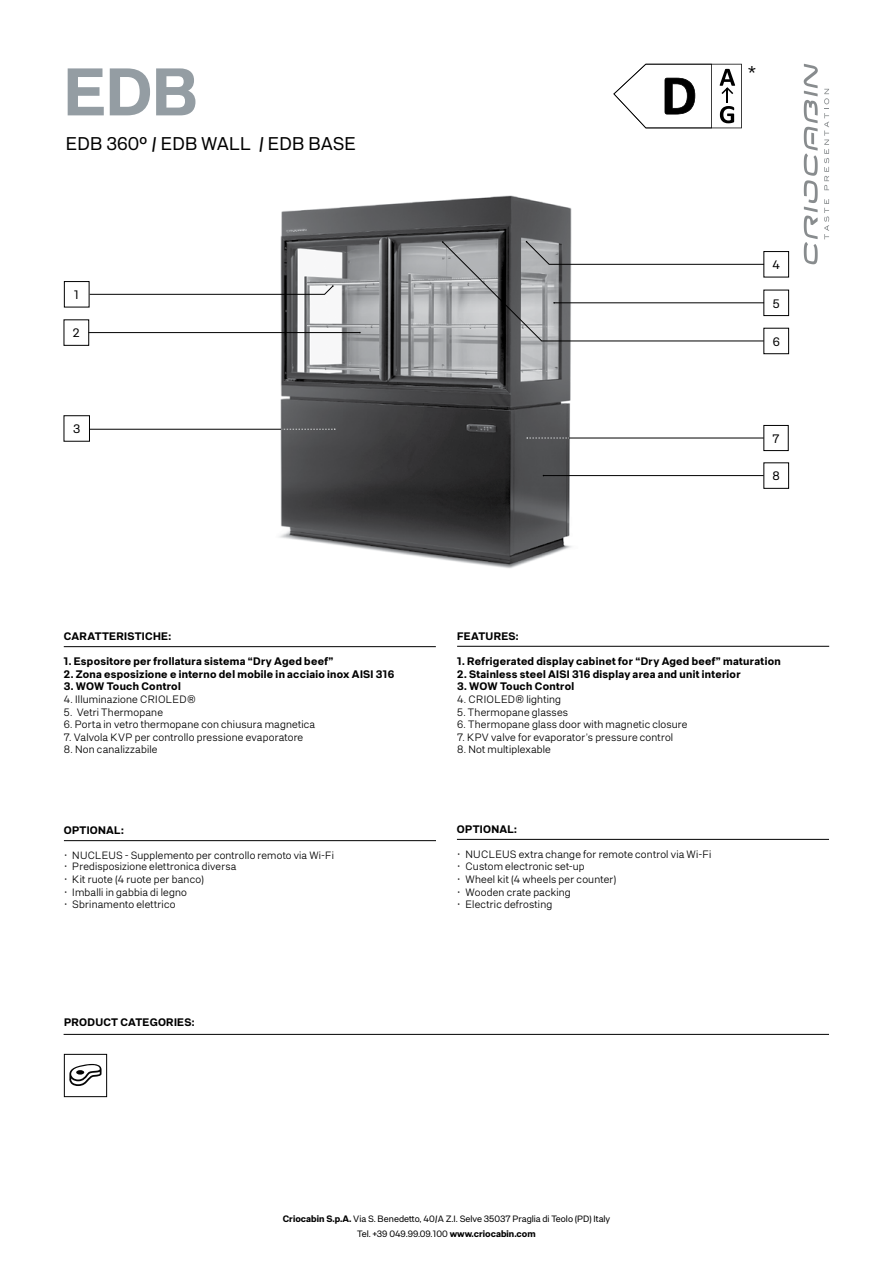
<style>
.page{position:relative;width:893px;height:1263px;background:#fff}
.page>*{position:absolute;margin:0;border:0;box-sizing:border-box;transform-origin:0 0}
.t1{font:600 64.5px "F37 Neuro";color:#949da3}
.t2{font:300 21px "F37 Neuro";color:#000}
.t3{font:18px "F37 Neuro";color:#000}
.t4{font:12px "F37 Neuro";color:#000}
.t5{font:300 10.5px "F37 Neuro";letter-spacing:.015em;color:#000}
.t6{font:600 10.5px "F37 Neuro";letter-spacing:.025em;color:#000}
.t7{font:300 10.35px "F37 Neuro";letter-spacing:.02em;color:#000}
.t8{font:9px/15px "F37 Neuro";color:#000;text-align:center}
.s1{font-weight:600}
</style>
<div class="page">
<svg style="left:804px;top:64px;width:14px;height:200px"></svg>
<svg style="left:824px;top:199px;width:5px;height:40px"></svg>
<svg style="left:824px;top:89px;width:5px;height:101px"></svg>
<img style="left:104px;top:195px;width:605px;height:373px">
<div style="left:64px;top:415px;width:26px;height:26px;border:1px solid #000"></div>
<div style="left:64px;top:281px;width:25px;height:26px;border:1px solid #000"></div>
<div style="left:764px;top:425px;width:24px;height:26px;border:1px solid #000"></div>
<div style="left:764px;top:328px;width:25px;height:26px;border:1px solid #000"></div>
<div style="left:764px;top:290px;width:25px;height:26px;border:1px solid #000"></div>
<div style="left:764px;top:251px;width:25px;height:26px;border:1px solid #000"></div>
<hr style="left:89px;top:332px;width:271px;height:1px;background:#000">
<hr style="left:90px;top:429px;width:191px;height:1px;background:#000">
<svg style="left:281px;top:428px;width:55px;height:2px"></svg>
<svg style="left:526px;top:437px;width:43px;height:2px"></svg>
<svg style="left:89px;top:285px;width:245px;height:10px"></svg>
<hr style="left:543px;top:475px;width:221px;height:1px;background:#000">
<hr style="left:569px;top:438px;width:195px;height:1px;background:#000">
<hr style="left:457px;top:646px;width:372px;height:1px;background:#000">
<hr style="left:64px;top:646px;width:372px;height:1px;background:#000">
<hr style="left:64px;top:1034px;width:765px;height:1px;background:#000">
<div style="left:64px;top:1054px;width:43px;height:43px;border:1px solid #000"></div>
<svg style="left:69px;top:1064px;width:33px;height:22px"></svg>
<hr style="left:64px;top:840px;width:372px;height:1px;background:#000">
<hr style="left:457px;top:839px;width:372px;height:1px;background:#000">
<svg style="left:442px;top:241px;width:322px;height:100px"></svg>
<svg style="left:613px;top:64px;width:129px;height:64px"></svg>
<h1 class="t1" style="left:64px;top:49px;width:137px">EDB</h1>
<h3 class="t3" style="left:66px;top:132px;width:292px">EDB 360° / EDB WALL / EDB BASE</h3>
<p class="t4" style="left:74px;top:287px;width:7px">1</p>
<p class="t4" style="left:73px;top:325px;width:8px">2</p>
<p class="t4" style="left:73px;top:421px;width:9px">3</p>
<p class="t6" style="left:64px;top:629px;width:109px">CARATTERISTICHE:</p>
<p class="t6" style="left:64px;top:654px;width:271px">1. Espositore per frollatura sistema “Dry Aged beef”</p>
<p class="t6" style="left:64px;top:667px;width:332px">2. Zona esposizione e interno del mobile in acciaio inox AISI 316</p>
<p class="t6" style="left:64px;top:679px;width:119px">3. WOW Touch Control</p>
<p class="t5" style="left:64px;top:692px;width:133px">4. Illuminazione CRIOLED®</p>
<p class="t5" style="left:64px;top:705px;width:101px">5. Vetri Thermopane</p>
<p class="t5" style="left:64px;top:717px;width:253px">6. Porta in vetro thermopane con chiusura magnetica</p>
<p class="t5" style="left:64px;top:730px;width:241px">7. Valvola KVP per controllo pressione evaporatore</p>
<p class="t5" style="left:64px;top:742px;width:95px">8. Non canalizzabile</p>
<p class="t6" style="left:64px;top:823px;width:61px">OPTIONAL:</p>
<p class="t7" style="left:64px;top:848px;width:272px">• NUCLEUS - Supplemento per controllo remoto via Wi-Fi</p>
<p class="t7" style="left:64px;top:860px;width:174px">• Predisposizione elettronica diversa</p>
<p class="t5" style="left:64px;top:872px;width:142px">• Kit ruote (4 ruote per banco)</p>
<p class="t5" style="left:64px;top:885px;width:125px">• Imballi in gabbia di legno</p>
<p class="t5" style="left:64px;top:897px;width:113px">• Sbrinamento elettrico</p>
<p class="t6" style="left:64px;top:1015px;width:132px">PRODUCT CATEGORIES:</p>
<h2 class="t2" style="left:748px;top:59px;width:9px">*</h2>
<p class="t4" style="left:772px;top:257px;width:9px">4</p>
<p class="t4" style="left:773px;top:295px;width:8px">5</p>
<p class="t4" style="left:773px;top:333px;width:9px">6</p>
<p class="t4" style="left:772px;top:430px;width:9px">7</p>
<p class="t4" style="left:772px;top:468px;width:9px">8</p>
<p class="t6" style="left:457px;top:629px;width:63px">FEATURES:</p>
<p class="t6" style="left:457px;top:654px;width:325px">1. Refrigerated display cabinet for “Dry Aged beef” maturation</p>
<p class="t6" style="left:457px;top:667px;width:285px">2. Stainless steel AISI 316 display area and unit interior</p>
<p class="t6" style="left:457px;top:679px;width:119px">3. WOW Touch Control</p>
<p class="t5" style="left:457px;top:692px;width:105px">4. CRIOLED® lighting</p>
<p class="t5" style="left:457px;top:705px;width:112px">5. Thermopane glasses</p>
<p class="t5" style="left:457px;top:717px;width:232px">6. Thermopane glass door with magnetic closure</p>
<p class="t5" style="left:457px;top:730px;width:218px">7. KPV valve for evaporator’s pressure control</p>
<p class="t5" style="left:457px;top:742px;width:95px">8. Not multiplexable</p>
<p class="t6" style="left:457px;top:822px;width:61px">OPTIONAL:</p>
<p class="t5" style="left:457px;top:847px;width:256px">• NUCLEUS extra change for remote control via Wi-Fi</p>
<p class="t5" style="left:457px;top:860px;width:129px">• Custom electronic set-up</p>
<p class="t5" style="left:457px;top:872px;width:161px">• Wheel kit (4 wheels per counter)</p>
<p class="t5" style="left:457px;top:885px;width:115px">• Wooden crate packing</p>
<p class="t5" style="left:457px;top:897px;width:97px">• Electric defrosting</p>
<p class="t8" style="left:283px;top:1211px;width:329px"><span class="s1">Criocabin S.p.A.</span> Via S. Benedetto, 40/A Z.I. Selve 35037 Praglia di Teolo (PD) Italy<br>Tel. +39 049.99.09.100 <span class="s1">www.criocabin.com</span></p>
</div>
